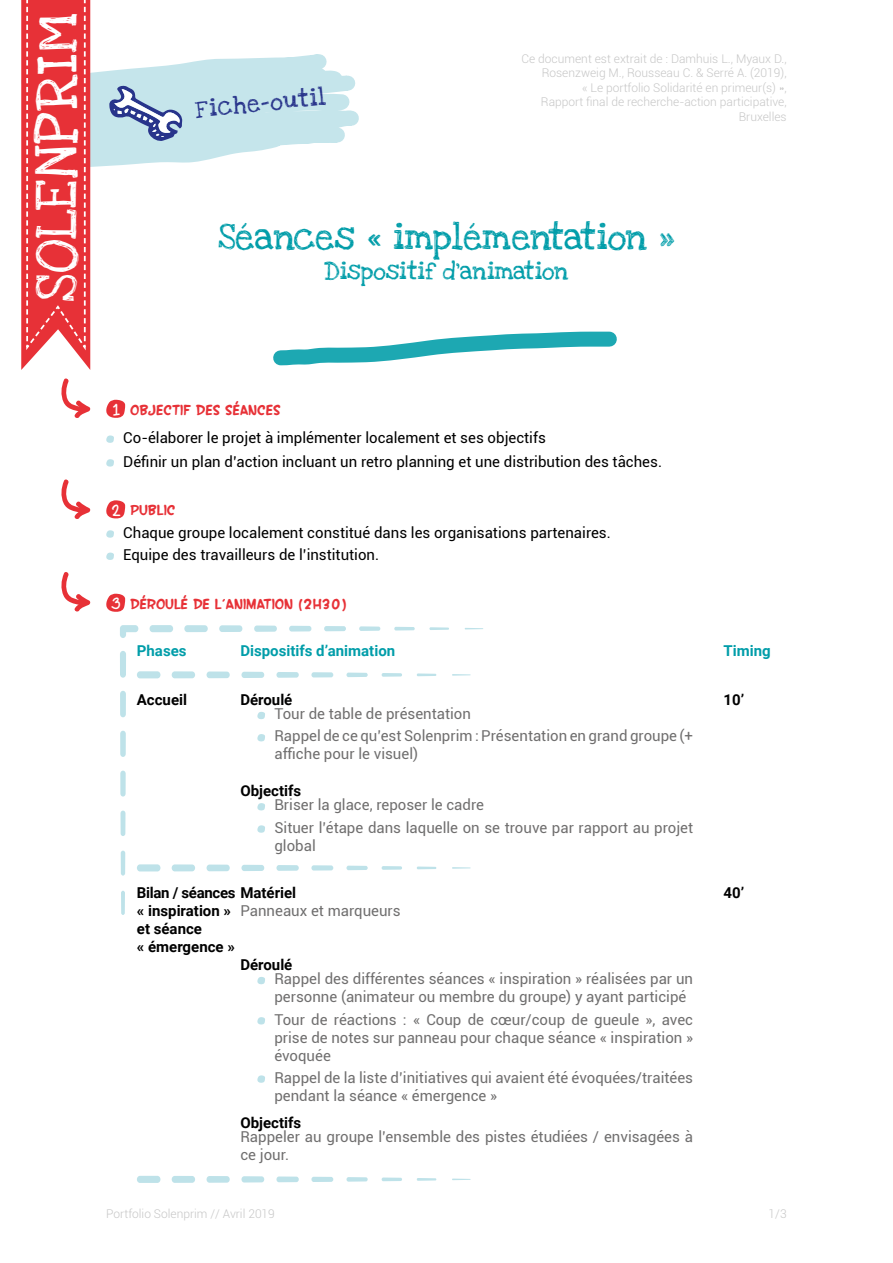
<style>
.page{position:relative;width:893px;height:1263px;background:#fff}
.page>*{position:absolute;margin:0;border:0;box-sizing:border-box;transform-origin:0 0}
.Titre_H2{font:43.2px "Love Ya Like A Sister";letter-spacing:.02em;color:#fff}
.Titre_h1{font:27px "Love Ya Like A Sister";color:#009da9}
.Titre_h1-2{font:18px "Love Ya Like A Sister";color:#009da9}
.Titre_h1-3{font:18px "Love Ya Like A Sister";color:#28348b}
.Titre_H3{font:700 16.8px "Swagger";color:#fff}
.Manuscrit{font:15px/18px "Roboto";color:#706f6f}
.Manuscrit-2{font:15px "Roboto";color:#000}
.Manuscrit-3{font:700 15px "Roboto";color:#000}
.Manuscrit-4{font:700 15px "SF Wonder Comic";color:#e73137}
.Manuscrit-5{font:700 15px "Roboto";color:#009da9}
.Manuscrit-6{font:700 15px "Roboto";letter-spacing:-.02em;color:#000}
.t1{font:300 12px/14.4px "Roboto";color:#c6c6c6;text-align:right}
.s1{font-weight:700;color:#000}
</style>
<div class="page">
<svg style="left:106px;top:400px;width:19px;height:18px"></svg>
<svg style="left:106px;top:435px;width:8px;height:8px"></svg>
<svg style="left:106px;top:459px;width:8px;height:8px"></svg>
<svg style="left:106px;top:500px;width:19px;height:19px"></svg>
<svg style="left:106px;top:530px;width:8px;height:8px"></svg>
<svg style="left:106px;top:552px;width:8px;height:8px"></svg>
<svg style="left:106px;top:593px;width:19px;height:19px"></svg>
<svg style="left:273px;top:331px;width:344px;height:35px"></svg>
<svg style="left:90px;top:46px;width:269px;height:127px"></svg>
<svg style="left:21px;top:0;width:69px;height:370px;background:#e9494e"></svg>
<svg style="left:109px;top:85px;width:73px;height:57px;background:#a3b9d4"></svg>
<svg style="left:61px;top:378px;width:30px;height:40px"></svg>
<svg style="left:61px;top:479px;width:30px;height:40px"></svg>
<svg style="left:61px;top:572px;width:30px;height:40px"></svg>
<div style="left:137px;top:671px;width:23px;height:7px;background:#bee2e9;border-radius:3px"></div>
<div style="left:172px;top:671px;width:23px;height:7px;background:#bee2e9;border-radius:3px"></div>
<div style="left:207px;top:671px;width:23px;height:7px;background:#bee2e9;border-radius:3px"></div>
<div style="left:241px;top:672px;width:23px;height:6px;background:#bee2e9;border-radius:3px"></div>
<div style="left:276px;top:672px;width:23px;height:6px;background:#bee2e9;border-radius:3px"></div>
<div style="left:311px;top:672px;width:22px;height:5px;background:#bee2e9;border-radius:2px"></div>
<svg style="left:346px;top:673px;width:22px;height:4px"></svg>
<svg style="left:382px;top:673px;width:20px;height:4px"></svg>
<svg style="left:417px;top:673px;width:19px;height:3px"></svg>
<svg style="left:452px;top:674px;width:19px;height:2px"></svg>
<svg style="left:257px;top:712px;width:8px;height:7px"></svg>
<svg style="left:257px;top:734px;width:8px;height:7px"></svg>
<svg style="left:257px;top:803px;width:8px;height:7px"></svg>
<svg style="left:257px;top:825px;width:8px;height:8px"></svg>
<div style="left:137px;top:864px;width:23px;height:7px;background:#bee2e9;border-radius:3px"></div>
<div style="left:172px;top:864px;width:23px;height:7px;background:#bee2e9;border-radius:3px"></div>
<div style="left:207px;top:864px;width:23px;height:7px;background:#bee2e9;border-radius:3px"></div>
<div style="left:241px;top:865px;width:23px;height:6px;background:#bee2e9;border-radius:3px"></div>
<div style="left:276px;top:865px;width:23px;height:6px;background:#bee2e9;border-radius:3px"></div>
<div style="left:311px;top:865px;width:22px;height:5px;background:#bee2e9;border-radius:2px"></div>
<svg style="left:346px;top:866px;width:22px;height:4px"></svg>
<svg style="left:382px;top:866px;width:20px;height:4px"></svg>
<svg style="left:417px;top:866px;width:19px;height:3px"></svg>
<svg style="left:452px;top:867px;width:19px;height:2px"></svg>
<svg style="left:257px;top:977px;width:8px;height:7px"></svg>
<svg style="left:257px;top:1017px;width:8px;height:7px"></svg>
<svg style="left:257px;top:1075px;width:8px;height:8px"></svg>
<div style="left:137px;top:1176px;width:23px;height:7px;background:#bee2e9;border-radius:3px"></div>
<div style="left:172px;top:1176px;width:23px;height:7px;background:#bee2e9;border-radius:3px"></div>
<div style="left:207px;top:1176px;width:23px;height:7px;background:#bee2e9;border-radius:3px"></div>
<div style="left:241px;top:1176px;width:23px;height:6px;background:#bee2e9;border-radius:3px"></div>
<div style="left:276px;top:1176px;width:23px;height:6px;background:#bee2e9;border-radius:3px"></div>
<div style="left:311px;top:1177px;width:22px;height:5px;background:#bee2e9;border-radius:2px"></div>
<svg style="left:346px;top:1177px;width:22px;height:5px"></svg>
<svg style="left:382px;top:1177px;width:20px;height:4px"></svg>
<svg style="left:417px;top:1178px;width:19px;height:3px"></svg>
<svg style="left:452px;top:1178px;width:19px;height:2px"></svg>
<svg style="left:121px;top:891px;width:4px;height:24px"></svg>
<svg style="left:121px;top:851px;width:4px;height:24px"></svg>
<svg style="left:120px;top:810px;width:5px;height:26px"></svg>
<div style="left:120px;top:771px;width:6px;height:25px;background:#bee2e9;border-radius:3px"></div>
<div style="left:120px;top:731px;width:6px;height:26px;background:#bee2e9;border-radius:3px"></div>
<div style="left:120px;top:691px;width:6px;height:26px;background:#bee2e9;border-radius:3px"></div>
<svg style="left:120px;top:651px;width:6px;height:27px"></svg>
<svg style="left:120px;top:625px;width:18px;height:13px"></svg>
<div style="left:150px;top:625px;width:23px;height:7px;background:#bee2e9;border-radius:3px"></div>
<div style="left:184px;top:625px;width:24px;height:7px;background:#bee2e9;border-radius:3px"></div>
<div style="left:219px;top:625px;width:23px;height:7px;background:#bee2e9;border-radius:3px"></div>
<div style="left:254px;top:625px;width:23px;height:7px;background:#bee2e9;border-radius:3px"></div>
<div style="left:289px;top:626px;width:22px;height:5px;background:#bee2e9;border-radius:3px"></div>
<div style="left:324px;top:626px;width:22px;height:5px;background:#bee2e9;border-radius:2px"></div>
<svg style="left:359px;top:626px;width:21px;height:5px"></svg>
<svg style="left:394px;top:627px;width:21px;height:3px"></svg>
<svg style="left:429px;top:627px;width:20px;height:3px"></svg>
<svg style="left:465px;top:628px;width:18px;height:1px"></svg>
<p class="Titre_H2" style="left:21px;top:302px;width:290px;rotate:-90deg">SOLENPRIM</p>
<p class="Titre_h1-3" style="left:194px;top:95px;width:132px;rotate:-6deg">F iche-outil</p>
<p class="t1" style="left:521px;top:51px;width:267px">Ce document est extrait de : Damhuis L., Myaux D., Rosenzweig M., Rousseau C. &amp; Serré A. (2019),<br>« Le portfolio Solidarité en primeur(s) »,<br>Rapport final de recherche-action participative, Bruxelles</p>
<p class="Titre_h1" style="left:218px;top:214px;width:458px">Séances « implémentation »</p>
<p class="Titre_h1-2" style="left:324px;top:256px;width:246px">Dispositif d’animation</p>
<p class="Titre_H3" style="left:112px;top:401px;width:9px">1</p>
<p class="Manuscrit-4" style="left:130px;top:400px;width:152px">OBJECTIF DES SÉANCES</p>
<p class="Manuscrit-2" style="left:123px;top:427px;width:424px">Co-élaborer le projet à implémenter localement et ses objectifs</p>
<p class="Manuscrit-2" style="left:123px;top:451px;width:540px">Définir un plan d’action incluant un retro planning et une distribution des tâches.</p>
<p class="Titre_H3" style="left:112px;top:502px;width:10px">2</p>
<p class="Manuscrit-4" style="left:130px;top:501px;width:47px">PUBLIC</p>
<p class="Manuscrit-2" style="left:123px;top:522px;width:489px">Chaque groupe localement constitué dans les organisations partenaires.</p>
<p class="Manuscrit-2" style="left:123px;top:544px;width:257px">Equipe des travailleurs de l’institution.</p>
<p class="Titre_H3" style="left:112px;top:595px;width:9px">3</p>
<p class="Manuscrit-4" style="left:130px;top:594px;width:218px">DÉROULÉ DE L’ANIMATION (2H30)</p>
<p class="Manuscrit-5" style="left:137px;top:640px;width:51px">Phases</p>
<p class="Manuscrit-5" style="left:240px;top:640px;width:156px">Dispositifs d’animation</p>
<p class="Manuscrit-5" style="left:723px;top:640px;width:49px">Timing</p>
<p class="Manuscrit-3" style="left:137px;top:689px;width:52px">Accueil</p>
<p class="Manuscrit-3" style="left:240px;top:689px;width:54px">Déroulé</p>
<p class="Manuscrit-3" style="left:723px;top:689px;width:22px">10’</p>
<p class="Manuscrit" style="left:274px;top:704px;width:198px">Tour de table de présentation</p>
<p class="Manuscrit" style="left:274px;top:726px;width:420px">Rappel de ce qu’est Solenprim : Présentation en grand groupe (+ affiche pour le visuel)</p>
<p class="Manuscrit-3" style="left:240px;top:780px;width:62px">Objectifs</p>
<p class="Manuscrit" style="left:274px;top:795px;width:211px">Briser la glace, reposer le cadre</p>
<p class="Manuscrit" style="left:274px;top:818px;width:420px">Situer l’étape dans laquelle on se trouve par rapport au projet global</p>
<p class="Manuscrit-6" style="left:137px;top:882px;width:161px">Bilan / séances Matériel</p>
<p class="Manuscrit-3" style="left:723px;top:882px;width:22px">40’</p>
<p class="Manuscrit" style="left:137px;top:901px;width:265px"><span class="s1">« inspiration »</span> Panneaux et marqueurs</p>
<p class="Manuscrit-3" style="left:137px;top:918px;width:67px">et séance</p>
<p class="Manuscrit-3" style="left:137px;top:936px;width:100px">« émergence »</p>
<p class="Manuscrit-3" style="left:240px;top:954px;width:54px">Déroulé</p>
<p class="Manuscrit" style="left:274px;top:969px;width:420px">Rappel des différentes séances « inspiration » réalisées par un personne (animateur ou membre du groupe) y ayant participé</p>
<p class="Manuscrit" style="left:274px;top:1009px;width:420px;text-align:justify">Tour de réactions : « Coup de cœur/coup de gueule », avec prise de notes sur panneau pour chaque séance « inspiration » évoquée</p>
<p class="Manuscrit" style="left:274px;top:1068px;width:420px">Rappel de la liste d’initiatives qui avaient été évoquées/traitées pendant la séance « émergence »</p>
<p class="Manuscrit-3" style="left:240px;top:1112px;width:62px">Objectifs</p>
<p class="Manuscrit" style="left:240px;top:1127px;width:454px">Rappeler au groupe l’ensemble des pistes étudiées / envisagées à ce jour.</p>
<p class="t1" style="left:106px;top:1206px;width:170px">Portfolio Solenprim // Avril 2019</p>
<p class="t1" style="left:769px;top:1206px;width:20px">1/3</p>
</div>
